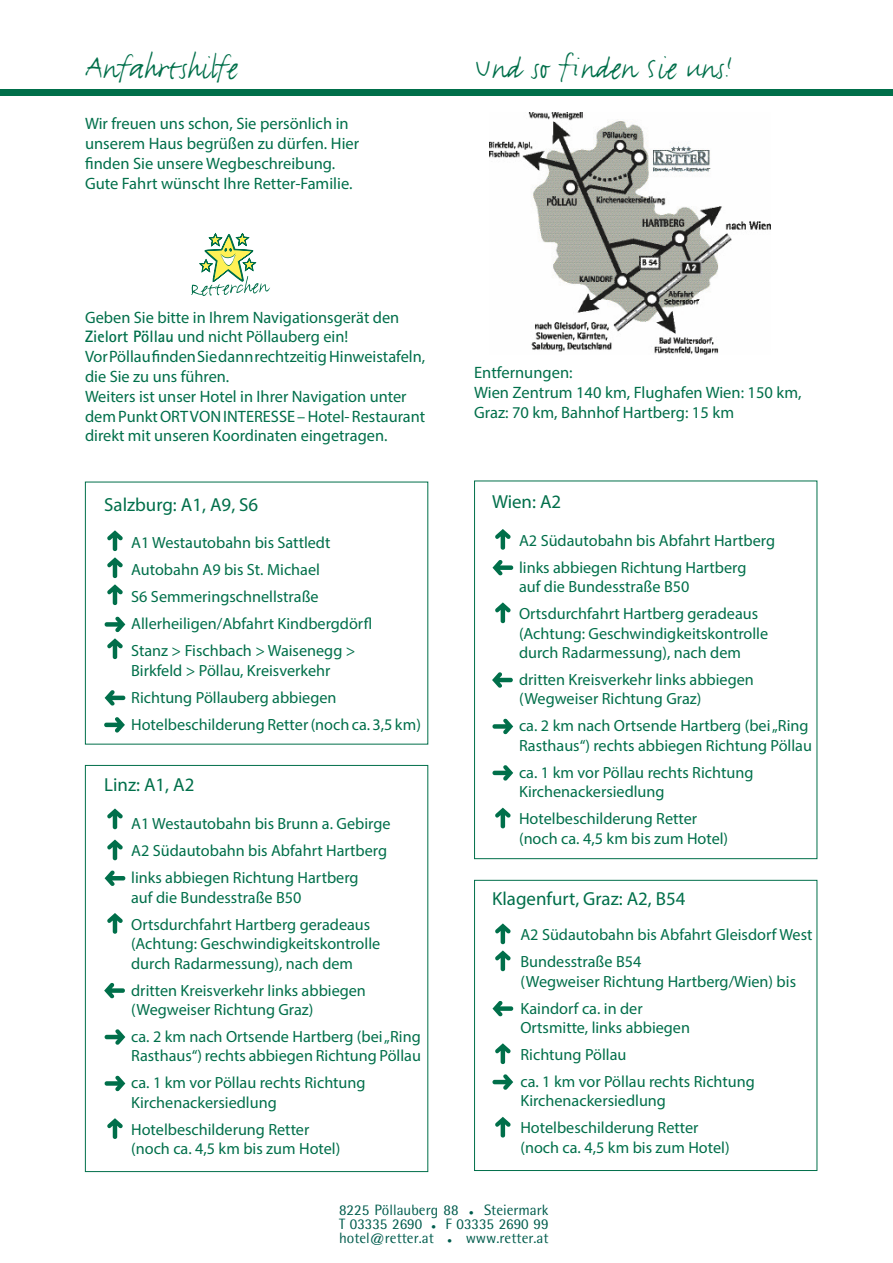
<style>
.page{position:relative;width:893px;height:1263px;background:#fff}
.page>*{position:absolute;margin:0;border:0;box-sizing:border-box;transform-origin:0 0}
.t1{font:36px "Justlefthand";color:#006f4a}
.t2{font:18.9px "Myriad Pro";color:#006f4a}
.t3{font:16.5px/19.8px "Myriad Pro";color:#006f4a}
.t4{font:16.2px/27px "Myriad Pro";color:#006f4a}
.t5{font:15px/14.2px "Rotis Semi Sans";color:#005c4d}
.s1{font-family:"Rotis Sans Serif";font-weight:700}
</style>
<div class="page">
<svg style="left:191px;top:233px;width:79px;height:63px"></svg>
<div style="left:474px;top:880px;width:343px;height:291px;border:1px solid #006f4a"></div>
<div style="left:474px;top:481px;width:343px;height:378px;border:1px solid #006f4a"></div>
<div style="left:85px;top:765px;width:343px;height:407px;border:1px solid #006f4a"></div>
<div style="left:0;top:90px;width:893px;height:6px;background:#006f4a"></div>
<svg style="left:107px;top:530px;width:16px;height:21px"></svg>
<svg style="left:107px;top:557px;width:16px;height:21px"></svg>
<svg style="left:107px;top:584px;width:16px;height:21px"></svg>
<svg style="left:105px;top:617px;width:20px;height:15px"></svg>
<svg style="left:107px;top:638px;width:16px;height:21px"></svg>
<svg style="left:105px;top:690px;width:20px;height:15px"></svg>
<svg style="left:104px;top:717px;width:21px;height:15px"></svg>
<svg style="left:107px;top:808px;width:16px;height:21px"></svg>
<svg style="left:107px;top:839px;width:16px;height:21px"></svg>
<svg style="left:105px;top:870px;width:20px;height:16px"></svg>
<svg style="left:107px;top:913px;width:16px;height:21px"></svg>
<svg style="left:104px;top:983px;width:21px;height:15px"></svg>
<svg style="left:105px;top:1029px;width:20px;height:16px"></svg>
<svg style="left:105px;top:1076px;width:20px;height:15px"></svg>
<svg style="left:107px;top:1118px;width:16px;height:21px"></svg>
<svg style="left:495px;top:529px;width:16px;height:21px"></svg>
<svg style="left:492px;top:560px;width:21px;height:15px"></svg>
<svg style="left:495px;top:602px;width:16px;height:21px"></svg>
<svg style="left:492px;top:672px;width:21px;height:16px"></svg>
<svg style="left:492px;top:719px;width:21px;height:15px"></svg>
<svg style="left:492px;top:765px;width:21px;height:15px"></svg>
<svg style="left:495px;top:808px;width:16px;height:20px"></svg>
<svg style="left:495px;top:923px;width:16px;height:21px"></svg>
<svg style="left:495px;top:950px;width:16px;height:21px"></svg>
<svg style="left:492px;top:1001px;width:21px;height:15px"></svg>
<svg style="left:495px;top:1043px;width:16px;height:21px"></svg>
<svg style="left:492px;top:1074px;width:21px;height:16px"></svg>
<svg style="left:495px;top:1117px;width:16px;height:20px"></svg>
<img style="left:489px;top:113px;width:282px;height:242px">
<h1 class="t1" style="left:85px;top:47px;width:154px">Anfahrtshilfe</h1>
<p class="t3" style="left:85px;top:114px;width:276px">Wir freuen uns schon, Sie persönlich in unserem Haus begrüßen zu dürfen. Hier finden Sie unsere Wegbeschreibung.<br>Gute Fahrt wünscht Ihre Retter-Familie.</p>
<p class="t3" style="left:85px;top:307px;width:342px">Geben Sie bitte in Ihrem Navigationsgerät den <span class="s1">Zielort Pöllau</span> und nicht Pöllauberg ein!<br>Vor Pöllau finden Sie dann rechtzeitig Hinweistafeln, die Sie zu uns führen.<br>Weiters ist unser Hotel in Ihrer Navigation unter dem Punkt ORT VON INTERESSE – Hotel- Restaurant direkt mit unseren Koordinaten eingetragen.</p>
<p class="t2" style="left:104px;top:493px;width:156px">Salzburg: A1, A9, S6</p>
<p class="t4" style="left:131px;top:529px;width:243px">A1 Westautobahn bis Sattledt<br>Autobahn A9 bis St. Michael<br>S6 Semmeringschnellstraße<br>Allerheiligen/Abfahrt Kindbergdörfl<br>Stanz &gt; Fischbach &gt; Waisenegg &gt;</p>
<p class="t4" style="left:131px;top:657px;width:291px">Birkfeld &gt; Pöllau, Kreisverkehr<br>Richtung Pöllauberg abbiegen<br>Hotelbeschilderung Retter (noch ca. 3,5 km)</p>
<p class="t2" style="left:104px;top:773px;width:92px">Linz: A1, A2</p>
<p class="t4" style="left:131px;top:810px;width:261px">A1 Westautobahn bis Brunn a. Gebirge<br>A2 Südautobahn bis Abfahrt Hartberg links abbiegen Richtung Hartberg</p>
<p class="t4" style="left:131px;top:883px;width:241px">auf die Bundesstraße B50<br>Ortsdurchfahrt Hartberg geradeaus</p>
<p class="t4" style="left:131px;top:934px;width:251px;line-height:19.5px">(Achtung: Geschwindigkeitskontrolle durch Radarmessung), nach dem</p>
<p class="t4" style="left:131px;top:980px;width:236px;line-height:19.5px">dritten Kreisverkehr links abbiegen (Wegweiser Richtung Graz)</p>
<p class="t4" style="left:131px;top:1026px;width:291px;line-height:19.5px">ca. 2 km nach Ortsende Hartberg (bei „Ring<br>Rasthaus“) rechts abbiegen Richtung Pöllau</p>
<p class="t4" style="left:131px;top:1073px;width:236px;line-height:19.5px">ca. 1 km vor Pöllau rechts Richtung<br>Kirchenackersiedlung</p>
<p class="t4" style="left:131px;top:1119px;width:211px;line-height:19.5px">Hotelbeschilderung Retter (noch ca. 4,5 km bis zum Hotel)</p>
<h1 class="t1" style="left:474px;top:47px;width:261px">Und so finden Sie uns!</h1>
<p class="t3" style="left:474px;top:363px;width:329px">Entfernungen:<br>Wien Zentrum 140 km, Flughafen Wien: 150 km,<br>Graz: 70 km, Bahnhof Hartberg: 15 km</p>
<p class="t2" style="left:492px;top:490px;width:71px">Wien: A2</p>
<p class="t4" style="left:519px;top:526px;width:257px">A2 Südautobahn bis Abfahrt Hartberg links abbiegen Richtung Hartberg</p>
<p class="t4" style="left:519px;top:573px;width:241px">auf die Bundesstraße B50<br>Ortsdurchfahrt Hartberg geradeaus</p>
<p class="t4" style="left:519px;top:623px;width:251px;line-height:19.5px">(Achtung: Geschwindigkeitskontrolle durch Radarmessung), nach dem</p>
<p class="t4" style="left:519px;top:669px;width:236px;line-height:19.5px">dritten Kreisverkehr links abbiegen (Wegweiser Richtung Graz)</p>
<p class="t4" style="left:519px;top:716px;width:294px;line-height:19.5px">ca. 2 km nach Ortsende Hartberg (bei „Ring<br>Rasthaus“) rechts abbiegen Richtung Pöllau</p>
<p class="t4" style="left:519px;top:762px;width:236px;line-height:19.5px">ca. 1 km vor Pöllau rechts Richtung<br>Kirchenackersiedlung</p>
<p class="t4" style="left:519px;top:809px;width:211px;line-height:19.5px">Hotelbeschilderung Retter (noch ca. 4,5 km bis zum Hotel)</p>
<p class="t2" style="left:492px;top:887px;width:195px">Klagenfurt, Graz: A2, B54</p>
<p class="t4" style="left:520px;top:921px;width:294px">A2 Südautobahn bis Abfahrt Gleisdorf West<br>Bundesstraße B54</p>
<p class="t4" style="left:520px;top:967px;width:277px">(Wegweiser Richtung Hartberg/Wien) bis<br>Kaindorf ca. in der</p>
<p class="t4" style="left:520px;top:1014px;width:236px">Ortsmitte, links abbiegen<br>Richtung Pöllau<br>ca. 1 km vor Pöllau rechts Richtung</p>
<p class="t4" style="left:520px;top:1087px;width:180px">Kirchenackersiedlung<br>Hotelbeschilderung Retter</p>
<p class="t4" style="left:520px;top:1134px;width:211px">(noch ca. 4,5 km bis zum Hotel)</p>
<p class="t5" style="left:339px;top:1202px;width:121px">8225 Pöllauberg 88</p>
<p class="t5" style="left:469px;top:1202px;width:81px">● Steiermark</p>
<p class="t5" style="left:339px;top:1216px;width:85px">T 03335 2690</p>
<p class="t5" style="left:339px;top:1216px;width:211px;text-indent:92px">● F 03335 2690 99 hotel@retter.at</p>
<p class="t5" style="left:447px;top:1231px;width:103px">● www.retter.at</p>
</div>
